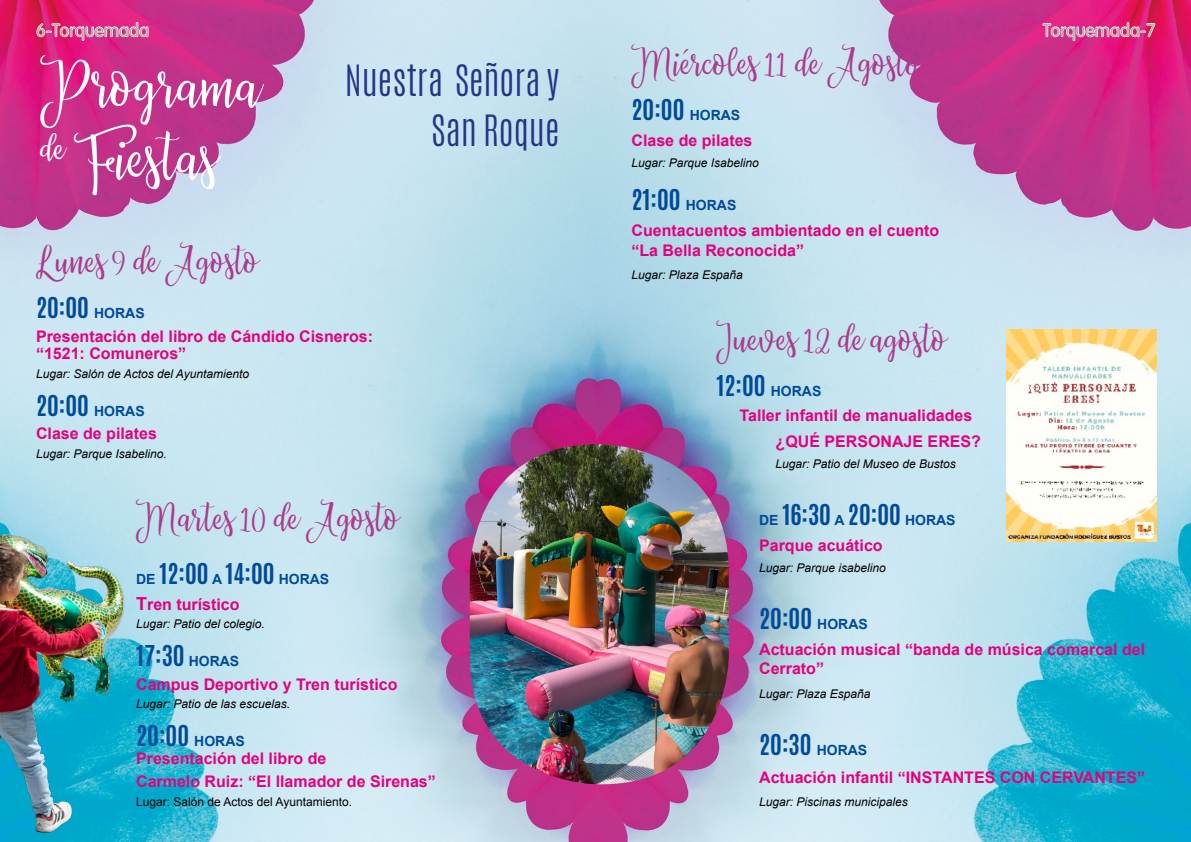
<style>
.page{position:relative;width:1191px;height:842px;background:#fff}
.page>*{position:absolute;margin:0;border:0;box-sizing:border-box;transform-origin:0 0}
.t1{font:60px/72px "Priscilla Script";color:#fff}
.t2{font:36px "Priscilla Script";color:#ab3a8d}
.t3{font:300 36px/49.6px "Antonio";color:#243588;text-align:right}
.t4{font:700 24px "Antonio";color:#004a9a}
.t5{font:18px "Arial Rounded";color:#adb6a8}
.t6{font:700 16px/19.8px "Arial";color:#e6007d}
.t7{font:italic 12px "Arial";color:#000}
.t8{font:12px "Arial";color:#000}
.s1{font-family:"Arial";font-size:14px}
.s2{font-size:18px}
</style>
<div class="page">
<img style="left:0;top:0;width:1191px;height:842px">
<svg style="left:1042px;top:22px;width:113px;height:19px;background:#e65b9f"></svg>
<svg style="left:36px;top:22px;width:112px;height:19px;background:#e65ca0"></svg>
<img style="left:0;top:510px;width:128px;height:332px">
<img style="left:470px;top:444px;width:259px;height:340px">
<img style="left:1007px;top:329px;width:150px;height:212px">
<p class="t5" style="left:36px;top:17px;width:114px">6-Torquemada</p>
<p class="t5" style="left:1043px;top:17px;width:113px">Torquemada-7</p>
<h1 class="t1" style="left:40px;top:48px;width:221px">Programa <sup>de</sup> Fiestas</h1>
<h2 class="t2" style="left:631px;top:35px;width:290px">Miércoles 11 de Agosto</h2>
<h3 class="t4" style="left:631px;top:92px;width:110px">20:00 <span class="s1">HORAS</span></h3>
<p class="t6" style="left:631px;top:131px;width:122px">Clase de pilates</p>
<p class="t7" style="left:631px;top:155px;width:129px">Lugar: Parque Isabelino</p>
<h3 class="t4" style="left:631px;top:182px;width:106px">21:00 <span class="s1">HORAS</span></h3>
<p class="t6" style="left:631px;top:221px;width:309px">Cuentacuentos ambientado en el cuento “La Bella Reconocida”</p>
<p class="t7" style="left:631px;top:267px;width:113px">Lugar: Plaza España</p>
<h2 class="t2" style="left:716px;top:311px;width:231px">Jueves 12 de agosto</h2>
<h3 class="t4" style="left:716px;top:367px;width:106px">12:00 <span class="s1">HORAS</span></h3>
<p class="t6" style="left:775px;top:404px;width:207px;line-height:25.4px;text-indent:-36px">Taller infantil de manualidades ¿QUÉ PERSONAJE ERES?</p>
<p class="t7" style="left:775px;top:456px;width:182px">Lugar: Patio del Museo de Bustos</p>
<h3 class="t4" style="left:759px;top:497px;width:198px"><span class="s1">DE</span> 16:30 <span class="s1">A</span> 20:00 <span class="s1">HORAS</span></h3>
<p class="t6" style="left:759px;top:536px;width:125px">Parque acuático</p>
<p class="t7" style="left:759px;top:560px;width:128px">Lugar: Parque isabelino</p>
<h3 class="t4" style="left:759px;top:601px;width:110px">20:00 <span class="s1">HORAS</span></h3>
<p class="t6" style="left:759px;top:640px;width:387px">Actuación musical “banda de música comarcal del<br>Cerrato”</p>
<p class="t7" style="left:759px;top:686px;width:113px">Lugar: Plaza España</p>
<h3 class="t4" style="left:759px;top:727px;width:110px">20:30 <span class="s1">HORAS</span></h3>
<p class="t6" style="left:759px;top:768px;width:387px">Actuación infantil “INSTANTES CON CERVANTES”</p>
<p class="t7" style="left:759px;top:794px;width:150px">Lugar: Piscinas municipales</p>
<h2 class="t3" style="left:345px;top:56px;width:216px">Nuestra Señora y<br>San Roque</h2>
<h2 class="t2" style="left:36px;top:233px;width:224px">Lunes 9 de Agosto</h2>
<h3 class="t4" style="left:36px;top:290px;width:110px">20:00 <span class="s1">HORAS</span></h3>
<p class="t6" style="left:36px;top:328px;width:338px;line-height:17.6px">Presentación del libro de Cándido Cisneros: “1521: Comuneros”</p>
<p class="t7" style="left:36px;top:366px;width:215px">Lugar: Salón de Actos del Ayuntamiento</p>
<h3 class="t4" style="left:36px;top:387px;width:110px">20:00 <span class="s1">HORAS</span></h3>
<p class="t6" style="left:36px;top:424px;width:122px">Clase de pilates</p>
<p class="t7" style="left:36px;top:446px;width:132px">Lugar: Parque Isabelino.</p>
<h2 class="t2" style="left:136px;top:490px;width:264px">Martes 10 de Agosto</h2>
<h3 class="t4" style="left:136px;top:556px;width:195px"><span class="s1">DE</span> 12:00 <span class="s1">A</span> 14:00 <span class="s1">HORAS</span></h3>
<p class="t6" style="left:136px;top:595px;width:105px"><span class="s2">T</span>ren turístico</p>
<p class="t7" style="left:136px;top:616px;width:130px">Lugar: Patio del colegio.</p>
<h3 class="t4" style="left:136px;top:638px;width:105px">17:30 <span class="s1">HORAS</span></h3>
<p class="t6" style="left:136px;top:674px;width:263px">Campus Deportivo y Tren turístico</p>
<p class="t7" style="left:136px;top:696px;width:156px">Lugar: Patio de las escuelas.</p>
<h3 class="t4" style="left:136px;top:718px;width:110px">20:00 <span class="s1">HORAS</span></h3>
<p class="t6" style="left:136px;top:747px;width:301px;line-height:23.3px">Presentación del libro de<br>Carmelo Ruiz: “El llamador de Sirenas”</p>
<p class="t8" style="left:136px;top:794px;width:217px">Lugar: Salón de Actos del Ayuntamiento.</p>
</div>
